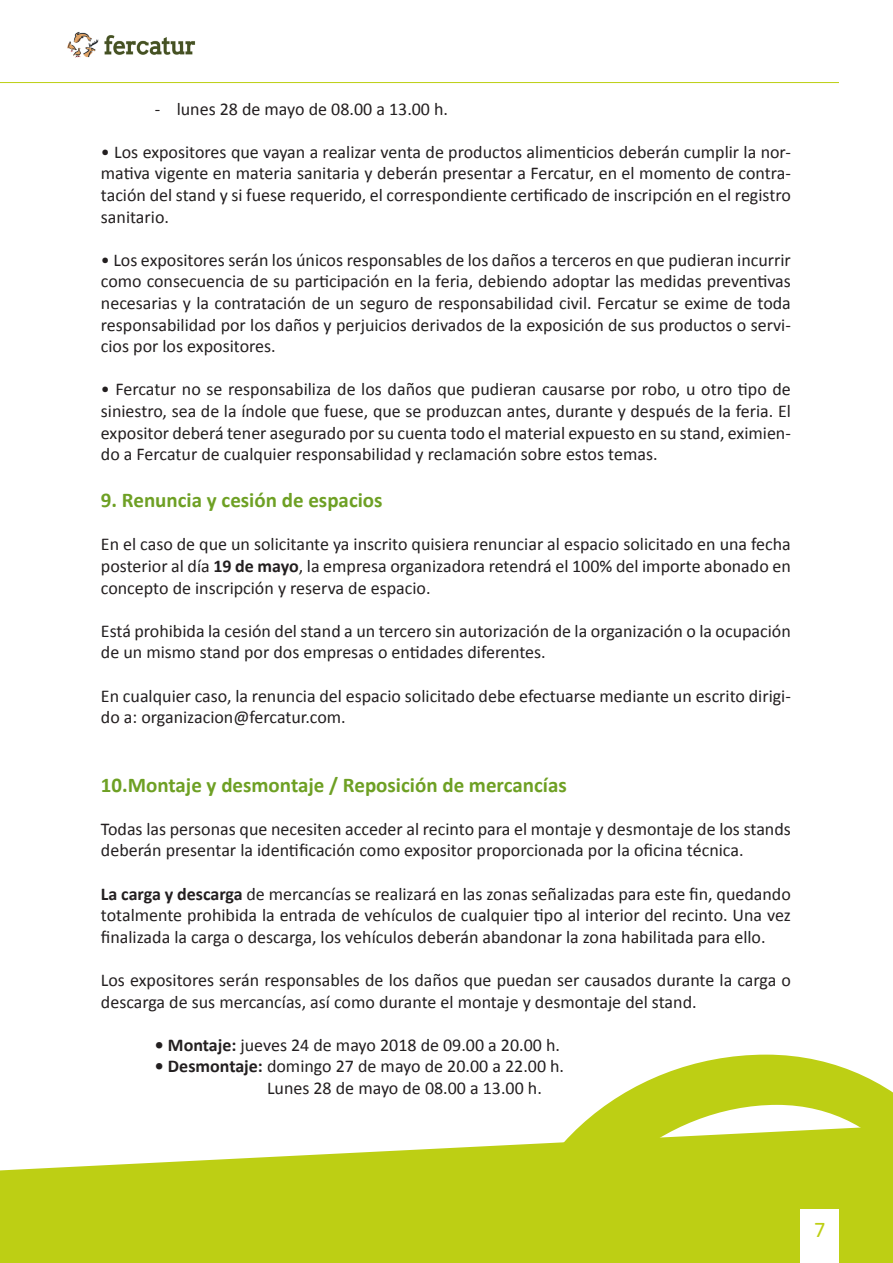
<style>
.page{position:relative;width:893px;height:1263px;background:#fff}
.page>*{position:absolute;margin:0;border:0;box-sizing:border-box;transform-origin:0 0}
.t1{font:22.5px "Calibri";color:#bdcf14}
.t2{font:700 21px "Calibri";color:#6ea024}
.t3{font:18px/21.6px "Calibri";color:#231f20;text-align:justify}
.s1{font-weight:700}
</style>
<div class="page">
<svg style="left:0;top:1145px;width:502px;height:118px;fill:#bdcf14"></svg>
<svg style="left:502px;top:1054px;width:391px;height:209px;fill:#bdcf14"></svg>
<div style="left:801px;top:1209px;width:38px;height:54px;background:#fff"></div>
<hr style="left:0;top:82px;width:839px;height:1px;background:#bdcf14">
<img style="left:67px;top:32px;width:129px;height:26px">
<p class="t3" style="left:155px;top:98px;width:295px">- lunes 28 de mayo de 08.00 a 13.00 h.</p>
<p class="t3" style="left:101px;top:141px;width:691px">• Los expositores que vayan a realizar venta de productos alimenticios deberán cumplir la nor&shy;mativa vigente en materia sanitaria y deberán presentar a Fercatur, en el momento de contra&shy;tación del stand y si fuese requerido, el correspondiente certificado de inscripción en el registro sanitario.</p>
<p class="t3" style="left:101px;top:249px;width:691px">• Los expositores serán los únicos responsables de los daños a terceros en que pudieran incurrir como consecuencia de su participación en la feria, debiendo adoptar las medidas preventivas necesarias y la contratación de un seguro de responsabilidad civil. Fercatur se exime de toda responsabilidad por los daños y perjuicios derivados de la exposición de sus productos o servi&shy;cios por los expositores.</p>
<p class="t3" style="left:101px;top:379px;width:691px">• Fercatur no se responsabiliza de los daños que pudieran causarse por robo, u otro tipo de siniestro, sea de la índole que fuese, que se produzcan antes, durante y después de la feria. El expositor deberá tener asegurado por su cuenta todo el material expuesto en su stand, eximien&shy;do a Fercatur de cualquier responsabilidad y reclamación sobre estos temas.</p>
<p class="t2" style="left:101px;top:487px;width:283px">9. Renuncia y cesión de espacios</p>
<p class="t3" style="left:101px;top:534px;width:691px">En el caso de que un solicitante ya inscrito quisiera renunciar al espacio solicitado en una fecha posterior al día <span class="s1">19 de mayo</span>, la empresa organizadora retendrá el 100% del importe abonado en concepto de inscripción y reserva de espacio.</p>
<p class="t3" style="left:101px;top:620px;width:691px">Está prohibida la cesión del stand a un tercero sin autorización de la organización o la ocupación de un mismo stand por dos empresas o entidades diferentes.</p>
<p class="t3" style="left:101px;top:685px;width:691px">En cualquier caso, la renuncia del espacio solicitado debe efectuarse mediante un escrito dirigi&shy;do a: organizacion@fercatur.com.</p>
<p class="t2" style="left:101px;top:771px;width:467px">10.Montaje y desmontaje / Reposición de mercancías</p>
<p class="t3" style="left:101px;top:818px;width:691px">Todas las personas que necesiten acceder al recinto para el montaje y desmontaje de los stands deberán presentar la identificación como expositor proporcionada por la oficina técnica.</p>
<p class="t3" style="left:101px;top:883px;width:691px"><span class="s1">La carga y descarga</span> de mercancías se realizará en las zonas señalizadas para este fin, quedando totalmente prohibida la entrada de vehículos de cualquier tipo al interior del recinto. Una vez finalizada la carga o descarga, los vehículos deberán abandonar la zona habilitada para ello.</p>
<p class="t3" style="left:101px;top:969px;width:691px">Los expositores serán responsables de los daños que puedan ser causados durante la carga o descarga de sus mercancías, así como durante el montaje y desmontaje del stand.</p>
<p class="t3" style="left:155px;top:1034px;width:407px"><span class="s1">• Montaje:</span> jueves 24 de mayo 2018 de 09.00 a 20.00 h.</p>
<p class="t3" style="left:155px;top:1056px;width:411px"><span class="s1">• Desmontaje:</span> domingo 27 de mayo de 20.00 a 22.00 h.</p>
<p class="t3" style="left:267px;top:1077px;width:276px">Lunes 28 de mayo de 08.00 a 13.00 h.</p>
<p class="t1" style="left:814px;top:1216px;width:13px">7</p>
</div>
